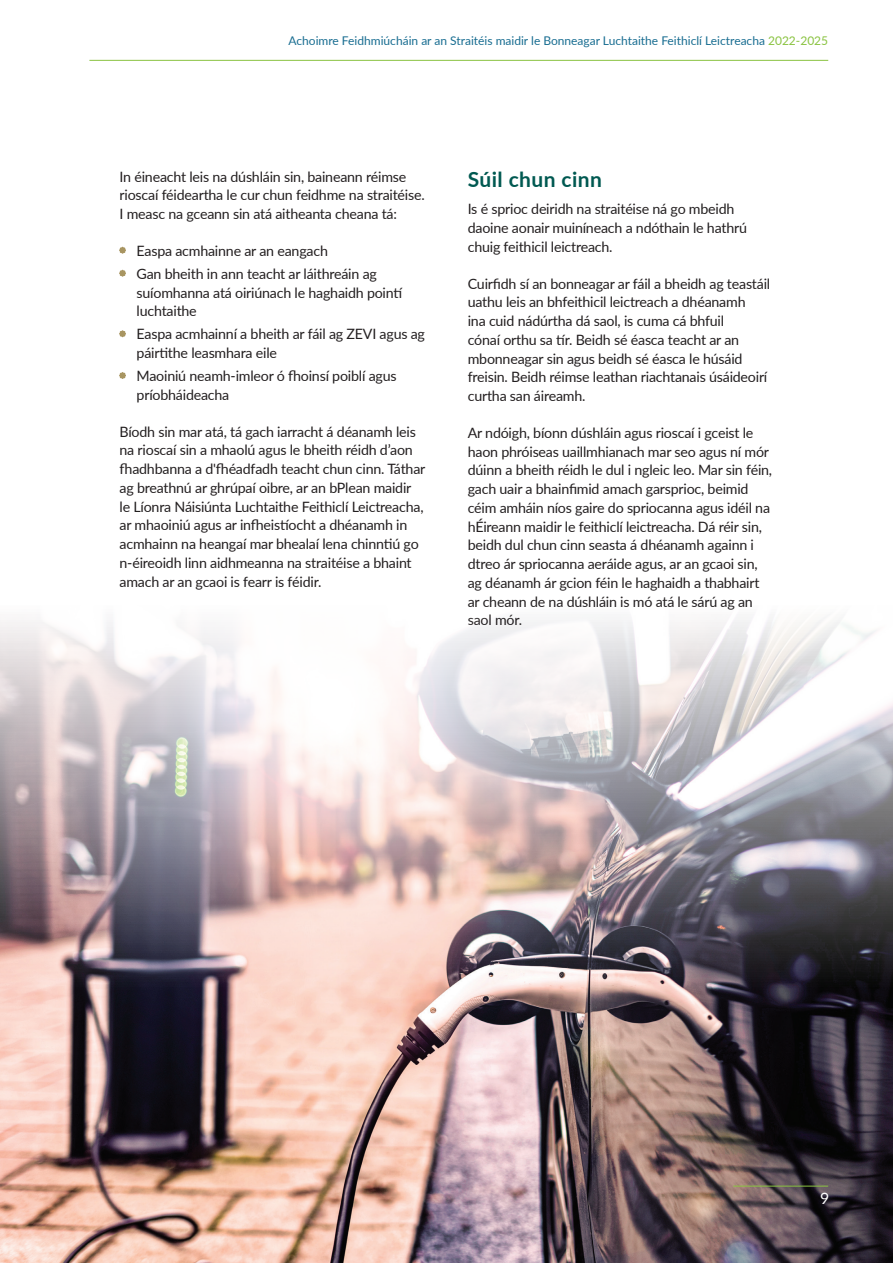
<style>
.page{position:relative;width:893px;height:1263px;background:#fff}
.page>*{position:absolute;margin:0;border:0;box-sizing:border-box;transform-origin:0 0}
.t1{font:700 21px "Lato";letter-spacing:.02em;color:#005951}
.t2{font:15.75px "Lato";color:#fff}
.t3{font:14.25px/18.8px "Lato";letter-spacing:-.015em;color:#231f20}
.t4{font:12px "Lato";color:#186d91}
.s1{color:#8ac341}
</style>
<div class="page">
<hr style="left:89px;top:60px;width:739px;height:1px;background:#8ac341">
<img style="left:0;top:620px;width:893px;height:643px">
<hr style="left:733px;top:1186px;width:95px;height:1px;background:#8ac341">
<p class="t4" style="left:288px;top:32px;width:541px">Achoimre Feidhmiúcháin ar an Straitéis maidir le Bonneagar Luchtaithe Feithiclí Leictreacha <span class="s1">2022-2025</span></p>
<p class="t3" style="left:120px;top:166px;width:307px">In éineacht leis na dúshláin sin, baineann réimse rioscaí féideartha le cur chun feidhme na straitéise.<br>I measc na gceann sin atá aitheanta cheana tá:</p>
<p class="t3" style="left:137px;top:239px;width:242px;line-height:23px">Easpa acmhainne ar an eangach<br>Gan bheith in ann teacht ar láithreáin ag</p>
<p class="t3" style="left:137px;top:282px;width:268px">suíomhanna atá oiriúnach le haghaidh pointí luchtaithe</p>
<p class="t3" style="left:137px;top:324px;width:290px">Easpa acmhainní a bheith ar fáil ag ZEVI agus ag páirtithe leasmhara eile</p>
<p class="t3" style="left:137px;top:366px;width:262px">Maoiniú neamh-imleor ó fhoinsí poiblí agus príobháideacha</p>
<p class="t3" style="left:120px;top:421px;width:307px">Bíodh sin mar atá, tá gach iarracht á déanamh leis na rioscaí sin a mhaolú agus le bheith réidh d’aon fhadhbanna a d'fhéadfadh teacht chun cinn. Táthar ag breathnú ar ghrúpaí oibre, ar an bPlean maidir le Líonra Náisiúnta Luchtaithe Feithiclí Leictreacha, ar mhaoiniú agus ar infheistíocht a dhéanamh in acmhainn na heangaí mar bhealaí lena chinntiú go n-éireoidh linn aidhmeanna na straitéise a bhaint amach ar an gcaoi is fearr is féidir.</p>
<h1 class="t1" style="left:468px;top:164px;width:136px">Súil chun cinn</h1>
<p class="t3" style="left:468px;top:199px;width:281px">Is é sprioc deiridh na straitéise ná go mbeidh daoine aonair muiníneach a ndóthain le hathrú chuig feithicil leictreach.</p>
<p class="t3" style="left:468px;top:273px;width:304px">Cuirfidh sí an bonneagar ar fáil a bheidh ag teastáil uathu leis an bhfeithicil leictreach a dhéanamh<br>ina cuid nádúrtha dá saol, is cuma cá bhfuil<br>cónaí orthu sa tír. Beidh sé éasca teacht ar an mbonneagar sin agus beidh sé éasca le húsáid freisin. Beidh réimse leathan riachtanais úsáideoirí curtha san áireamh.</p>
<p class="t3" style="left:468px;top:423px;width:306px">Ar ndóigh, bíonn dúshláin agus rioscaí i gceist le haon phróiseas uaillmhianach mar seo agus ní mór dúinn a bheith réidh le dul i ngleic leo. Mar sin féin, gach uair a bhainfimid amach garsprioc, beimid céim amháin níos gaire do spriocanna agus idéil na hÉireann maidir le feithiclí leictreacha. Dá réir sin, beidh dul chun cinn seasta á dhéanamh againn i dtreo ár spriocanna aeráide agus, ar an gcaoi sin, ag déanamh ár gcion féin le haghaidh a thabhairt ar cheann de na dúshláin is mó atá le sárú ag an saol mór.</p>
<p class="t2" style="left:820px;top:1187px;width:11px">9</p>
</div>
